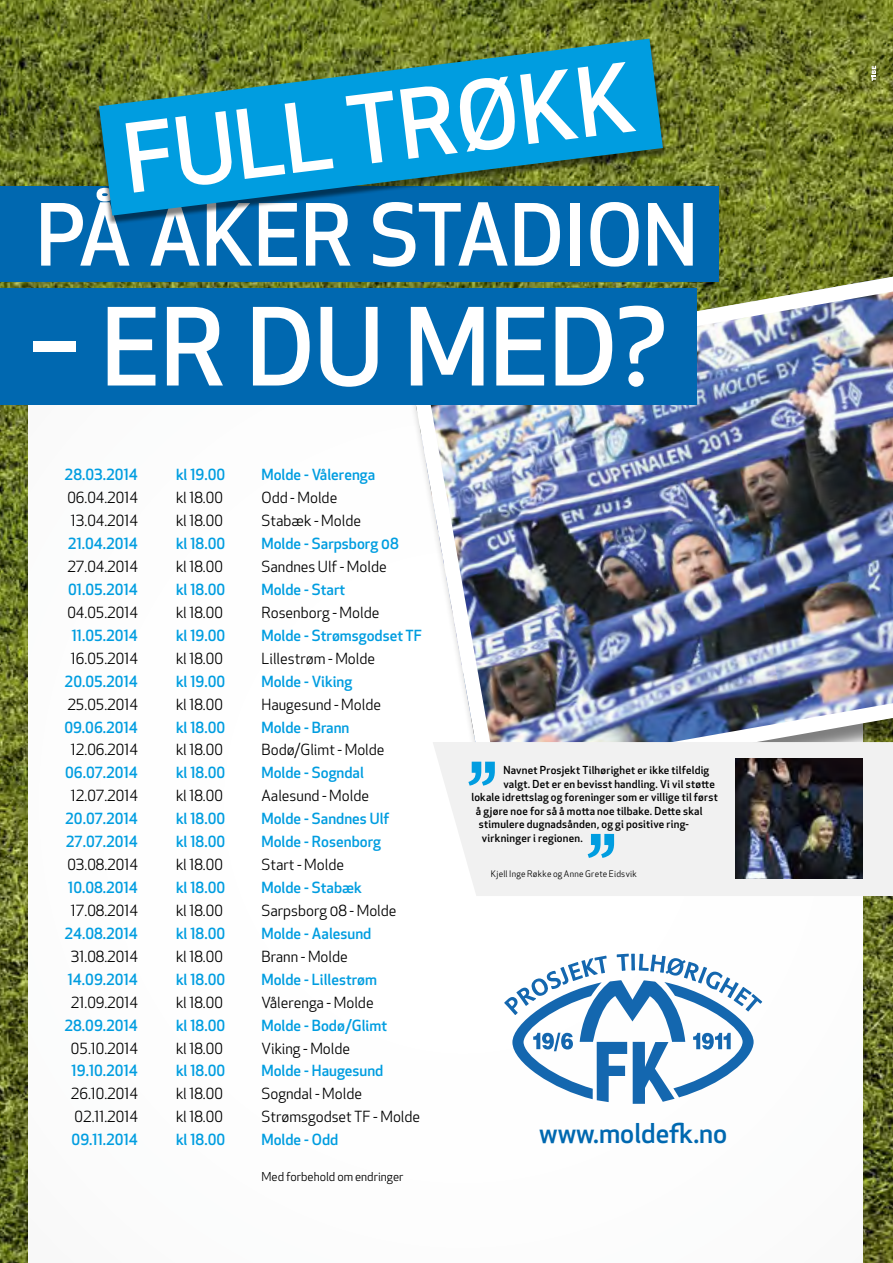
<style>
.page{position:relative;width:893px;height:1263px;background:#fff}
.page>*{position:absolute;margin:0;border:0;box-sizing:border-box;transform-origin:0 0}
.t1{font:500 104.85px "Apex New";color:#fff}
.t2{font:500 93px "Apex New";color:#fff}
.t3{font:500 83.4px "Apex New";color:#fff}
.t4{font:500 26.7px "Apex New";color:#0068b0}
.t5{font:500 15px "Apex New";color:#009de0}
.t6{font:15px "Apex New";color:#000}
.t7{font:12px "Apex New";color:#000}
.t8{font:500 10.8px "Apex New";letter-spacing:.02em;color:#000}
.t9{font:8.85px "Apex New";letter-spacing:.03em;color:#000}
</style>
<div class="page">
<img style="left:0;top:0;width:893px;height:1263px">
<div style="left:29px;top:387px;width:834px;height:876px;background:#fefefe"></div>
<svg style="left:872px;top:66px;width:4px;height:15px"></svg>
<svg style="left:504px;top:954px;width:258px;height:150px"></svg>
<img style="left:400px;top:262px;width:493px;height:480px">
<div style="left:0;top:288px;width:696px;height:116px;background:#0068b0"></div>
<div style="left:0;top:186px;width:719px;height:96px;background:#0068b0"></div>
<div style="left:95px;top:38px;width:572px;height:186px;background:#000;opacity:.5"></div>
<svg style="left:99px;top:39px;width:564px;height:177px;background:#1a8aa8"></svg>
<div style="left:433px;top:742px;width:460px;height:154px;background:#f1f1f1"></div>
<svg style="left:468px;top:762px;width:27px;height:24px"></svg>
<svg style="left:588px;top:834px;width:26px;height:24px"></svg>
<img style="left:736px;top:759px;width:126px;height:119px">
<p class="t2" style="left:117px;top:98px;width:515px;rotate:-7deg">FULL TRØKK</p>
<p class="t3" style="left:36px;top:179px;width:663px">PÅ AKER STADION</p>
<p class="t1" style="left:28px;top:277px;width:641px">– ER DU MED?</p>
<p class="t5" style="left:65px;top:465px;width:75px">28.03.2014</p>
<p class="t5" style="left:176px;top:465px;width:51px">kl 19.00</p>
<p class="t5" style="left:261px;top:465px;width:115px">Molde - Vålerenga</p>
<p class="t6" style="left:67px;top:488px;width:72px">06.04.2014</p>
<p class="t6" style="left:176px;top:488px;width:48px">kl 18.00</p>
<p class="t6" style="left:261px;top:488px;width:77px">Odd - Molde</p>
<p class="t6" style="left:71px;top:511px;width:68px">13.04.2014</p>
<p class="t6" style="left:176px;top:511px;width:48px">kl 18.00</p>
<p class="t6" style="left:261px;top:511px;width:101px">Stabæk - Molde</p>
<p class="t5" style="left:68px;top:533px;width:71px">21.04.2014</p>
<p class="t5" style="left:176px;top:533px;width:51px">kl 18.00</p>
<p class="t5" style="left:261px;top:533px;width:139px">Molde - Sarpsborg 08</p>
<p class="t6" style="left:67px;top:557px;width:72px">27.04.2014</p>
<p class="t6" style="left:176px;top:557px;width:48px">kl 18.00</p>
<p class="t6" style="left:261px;top:557px;width:127px">Sandnes Ulf - Molde</p>
<p class="t5" style="left:68px;top:579px;width:71px">01.05.2014</p>
<p class="t5" style="left:176px;top:579px;width:51px">kl 18.00</p>
<p class="t5" style="left:261px;top:579px;width:85px">Molde - Start</p>
<p class="t6" style="left:67px;top:603px;width:72px">04.05.2014</p>
<p class="t6" style="left:176px;top:603px;width:48px">kl 18.00</p>
<p class="t6" style="left:261px;top:603px;width:119px">Rosenborg - Molde</p>
<p class="t5" style="left:72px;top:625px;width:68px">11.05.2014</p>
<p class="t5" style="left:176px;top:625px;width:51px">kl 19.00</p>
<p class="t5" style="left:261px;top:625px;width:162px">Molde - Strømsgodset TF</p>
<p class="t6" style="left:71px;top:649px;width:68px">16.05.2014</p>
<p class="t6" style="left:176px;top:649px;width:48px">kl 18.00</p>
<p class="t6" style="left:261px;top:649px;width:115px">Lillestrøm - Molde</p>
<p class="t5" style="left:65px;top:671px;width:75px">20.05.2014</p>
<p class="t5" style="left:176px;top:671px;width:51px">kl 19.00</p>
<p class="t5" style="left:261px;top:671px;width:92px">Molde - Viking</p>
<p class="t6" style="left:67px;top:695px;width:72px">25.05.2014</p>
<p class="t6" style="left:176px;top:695px;width:48px">kl 18.00</p>
<p class="t6" style="left:261px;top:695px;width:121px">Haugesund - Molde</p>
<p class="t5" style="left:64px;top:717px;width:75px">09.06.2014</p>
<p class="t5" style="left:176px;top:717px;width:51px">kl 18.00</p>
<p class="t5" style="left:261px;top:717px;width:89px">Molde - Brann</p>
<p class="t6" style="left:71px;top:740px;width:68px">12.06.2014</p>
<p class="t6" style="left:176px;top:740px;width:48px">kl 18.00</p>
<p class="t6" style="left:261px;top:740px;width:125px">Bodø/Glimt - Molde</p>
<p class="t5" style="left:65px;top:763px;width:74px">06.07.2014</p>
<p class="t5" style="left:176px;top:763px;width:51px">kl 18.00</p>
<p class="t5" style="left:261px;top:763px;width:104px">Molde - Sogndal</p>
<p class="t6" style="left:71px;top:786px;width:68px">12.07.2014</p>
<p class="t6" style="left:176px;top:786px;width:48px">kl 18.00</p>
<p class="t6" style="left:261px;top:786px;width:109px">Aalesund - Molde</p>
<p class="t5" style="left:65px;top:809px;width:74px">20.07.2014</p>
<p class="t5" style="left:176px;top:809px;width:51px">kl 18.00</p>
<p class="t5" style="left:261px;top:809px;width:129px">Molde - Sandnes Ulf</p>
<p class="t5" style="left:66px;top:832px;width:74px">27.07.2014</p>
<p class="t5" style="left:176px;top:832px;width:51px">kl 18.00</p>
<p class="t5" style="left:261px;top:832px;width:121px">Molde - Rosenborg</p>
<p class="t6" style="left:67px;top:855px;width:72px">03.08.2014</p>
<p class="t6" style="left:176px;top:855px;width:48px">kl 18.00</p>
<p class="t6" style="left:261px;top:855px;width:84px">Start - Molde</p>
<p class="t5" style="left:68px;top:877px;width:71px">10.08.2014</p>
<p class="t5" style="left:176px;top:877px;width:51px">kl 18.00</p>
<p class="t5" style="left:261px;top:877px;width:102px">Molde - Stabæk</p>
<p class="t6" style="left:71px;top:901px;width:68px">17.08.2014</p>
<p class="t6" style="left:176px;top:901px;width:48px">kl 18.00</p>
<p class="t6" style="left:261px;top:901px;width:137px">Sarpsborg 08 - Molde</p>
<p class="t5" style="left:64px;top:923px;width:75px">24.08.2014</p>
<p class="t5" style="left:176px;top:923px;width:51px">kl 18.00</p>
<p class="t5" style="left:261px;top:923px;width:111px">Molde - Aalesund</p>
<p class="t6" style="left:71px;top:947px;width:68px">31.08.2014</p>
<p class="t6" style="left:176px;top:947px;width:48px">kl 18.00</p>
<p class="t6" style="left:261px;top:947px;width:88px">Brann - Molde</p>
<p class="t5" style="left:68px;top:969px;width:72px">14.09.2014</p>
<p class="t5" style="left:176px;top:969px;width:51px">kl 18.00</p>
<p class="t5" style="left:261px;top:969px;width:117px">Molde - Lillestrøm</p>
<p class="t6" style="left:71px;top:993px;width:68px">21.09.2014</p>
<p class="t6" style="left:176px;top:993px;width:48px">kl 18.00</p>
<p class="t6" style="left:261px;top:993px;width:114px">Vålerenga - Molde</p>
<p class="t5" style="left:64px;top:1015px;width:75px">28.09.2014</p>
<p class="t5" style="left:176px;top:1015px;width:51px">kl 18.00</p>
<p class="t5" style="left:261px;top:1015px;width:127px">Molde - Bodø/Glimt</p>
<p class="t6" style="left:71px;top:1038px;width:68px">05.10.2014</p>
<p class="t6" style="left:176px;top:1038px;width:48px">kl 18.00</p>
<p class="t6" style="left:261px;top:1038px;width:90px">Viking - Molde</p>
<p class="t5" style="left:72px;top:1061px;width:68px">19.10.2014</p>
<p class="t5" style="left:176px;top:1061px;width:51px">kl 18.00</p>
<p class="t5" style="left:261px;top:1061px;width:123px">Molde - Haugesund</p>
<p class="t6" style="left:71px;top:1084px;width:68px">26.10.2014</p>
<p class="t6" style="left:176px;top:1084px;width:48px">kl 18.00</p>
<p class="t6" style="left:261px;top:1084px;width:102px">Sogndal - Molde</p>
<p class="t6" style="left:75px;top:1107px;width:65px">02.11.2014</p>
<p class="t6" style="left:176px;top:1107px;width:48px">kl 18.00</p>
<p class="t6" style="left:261px;top:1107px;width:160px">Strømsgodset TF - Molde</p>
<p class="t5" style="left:72px;top:1130px;width:68px">09.11.2014</p>
<p class="t5" style="left:176px;top:1130px;width:51px">kl 18.00</p>
<p class="t5" style="left:261px;top:1130px;width:78px">Molde - Odd</p>
<p class="t7" style="left:261px;top:1169px;width:144px">Med forbehold om endringer</p>
<p class="t8" style="left:503px;top:763px;width:207px">Navnet Prosjekt Tilhørighet er ikke tilfeldig</p>
<p class="t8" style="left:503px;top:777px;width:213px">valgt. Det er en bevisst handling. Vi vil støtte</p>
<p class="t8" style="left:471px;top:790px;width:248px">lokale idrettslag og foreninger som er villige til først</p>
<p class="t8" style="left:476px;top:804px;width:228px">å gjøre noe for så å motta noe tilbake. Dette skal</p>
<p class="t8" style="left:479px;top:817px;width:211px">stimulere dugnadsånden, og gi positive ring-</p>
<p class="t8" style="left:482px;top:831px;width:102px">virkninger i regionen.</p>
<p class="t9" style="left:491px;top:868px;width:147px">Kjell Inge Røkke og Anne Grete Eidsvik</p>
<p class="t4" style="left:539px;top:1115px;width:190px">www.moldefk.no</p>
</div>
